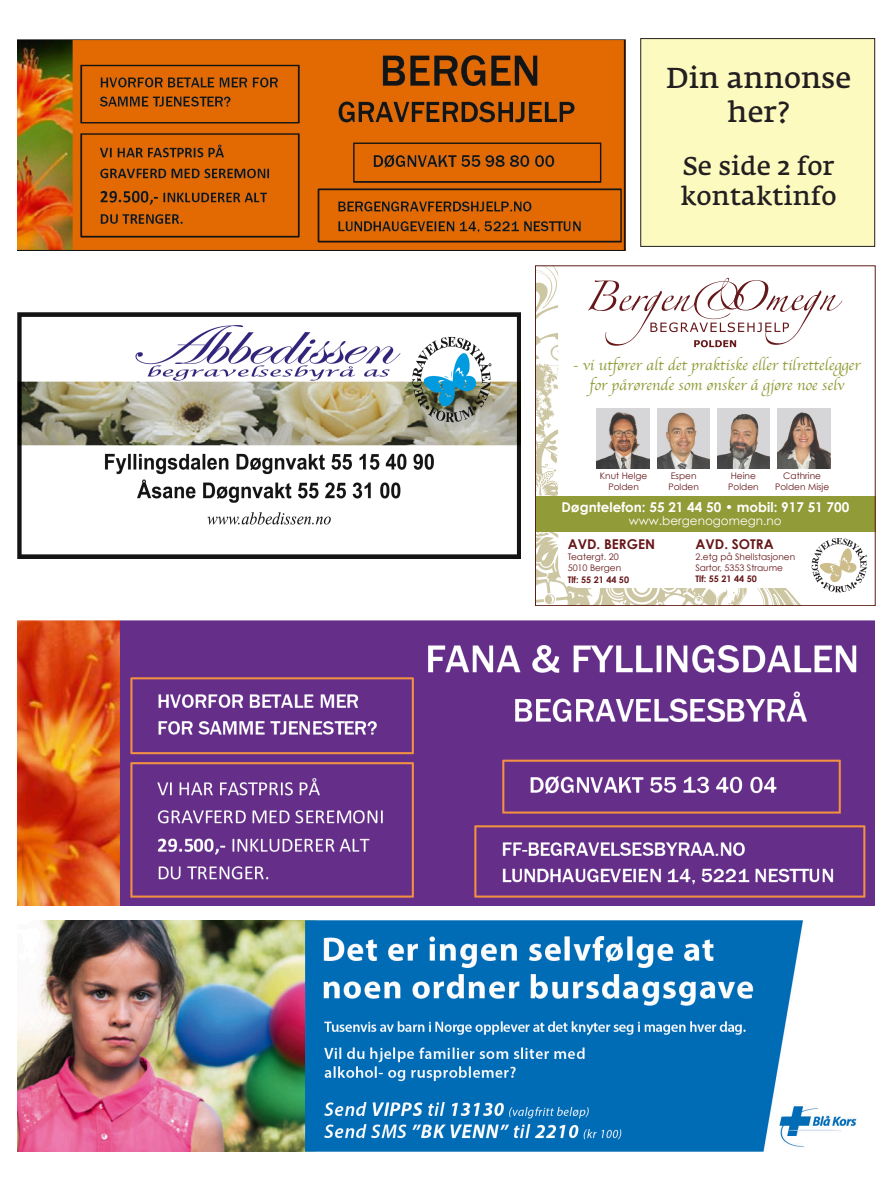
<style>
.page{position:relative;width:893px;height:1191px;background:#fff}
.page>*{position:absolute;margin:0;border:0;box-sizing:border-box;transform-origin:0 0}
.t1{font:28.5px/34.2px "Fedra Serif A Pro";color:#231f20;text-align:center}
.t2{font:25.5px/30.6px "Fedra Serif A Pro";color:#231f20}
.t3{font:15.3px/19.5px "Apple Chancery";color:#919b37;text-align:center}
.t4{font:700 13.5px "Century Gothic";color:#fff}
.t5{font:700 13.5px "Century Gothic";color:#661719}
.t6{font:12px "Century Gothic";color:#fff}
.t7{font:9px/10.8px "Century Gothic";color:#661719}
.t8{font:700 9px "Century Gothic";color:#661719}
.s1{font-weight:700}
</style>
<div class="page">
<img style="left:17px;top:313px;width:503px;height:245px">
<img style="left:17px;top:40px;width:608px;height:210px">
<svg style="left:537px;top:267px;width:263px;height:337px"></svg>
<svg style="left:558px;top:267px;width:310px;height:321px"></svg>
<svg style="left:588px;top:278px;width:254px;height:69px"></svg>
<svg style="left:811px;top:538px;width:56px;height:54px"></svg>
<div style="left:535px;top:496px;width:340px;height:36px;background:#919b37"></div>
<img style="left:597px;top:409px;width:52px;height:59px">
<img style="left:657px;top:409px;width:52px;height:59px">
<img style="left:717px;top:409px;width:53px;height:59px">
<img style="left:778px;top:409px;width:52px;height:59px">
<div style="left:535px;top:265px;width:340px;height:341px;border:1px solid #5e1d16"></div>
<img style="left:17px;top:920px;width:840px;height:231px">
<img style="left:17px;top:621px;width:858px;height:285px">
<div style="left:641px;top:39px;width:234px;height:207px;background:#fdfac0"></div>
<div style="left:640px;top:38px;width:235px;height:209px;border:1px solid #231f20"></div>
<p class="t1" style="left:666px;top:61px;width:187px">Din annonse her?</p>
<p class="t2" style="left:680px;top:150px;width:158px">Se side 2 for kontaktinfo</p>
<p class="t3" style="left:573px;top:355px;width:289px">- vi utfører alt det praktiske eller tilrettelegger for pårørende som ønsker å gjøre noe selv</p>
<p class="t7" style="left:600px;top:470px;width:49px">Knut Helge</p>
<p class="t7" style="left:671px;top:470px;width:27px">Espen</p>
<p class="t7" style="left:731px;top:470px;width:27px">Heine</p>
<p class="t7" style="left:783px;top:470px;width:39px">Cathrine</p>
<p class="t7" style="left:608px;top:481px;width:32px">Polden</p>
<p class="t7" style="left:668px;top:481px;width:32px">Polden</p>
<p class="t7" style="left:728px;top:481px;width:32px">Polden</p>
<p class="t7" style="left:775px;top:481px;width:56px">Polden Misje</p>
<p class="t4" style="left:561px;top:498px;width:289px">Døgntelefon: 55 21 44 50 • mobil: 917 51 700</p>
<p class="t6" style="left:629px;top:513px;width:154px">www.bergenogomegn.no</p>
<p class="t5" style="left:568px;top:536px;width:89px">AVD. BERGEN</p>
<p class="t7" style="left:568px;top:551px;width:55px">Teatergt. 20<br>5010 Bergen</p>
<p class="t8" style="left:568px;top:574px;width:63px">Tlf: 55 21 44 50</p>
<p class="t5" style="left:695px;top:536px;width:80px">AVD. SOTRA</p>
<p class="t7" style="left:695px;top:551px;width:101px">2.etg på Shellstasjonen<br>Sartor, 5353 Straume<br><span class="s1">Tlf: 55 21 44 50</span></p>
</div>
